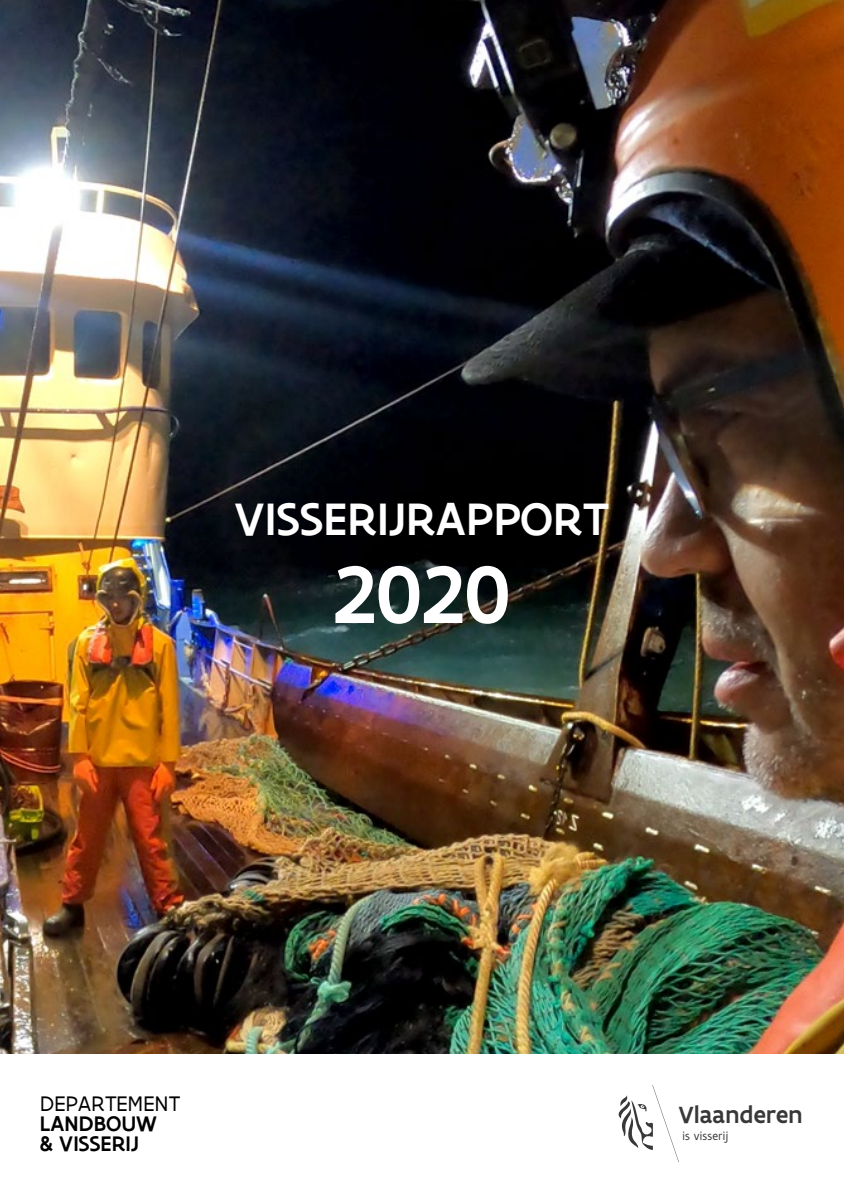
<style>
.page{position:relative;width:844px;height:1191px;background:#fff}
.page>*{position:absolute;margin:0;border:0;box-sizing:border-box;transform-origin:0 0}
.t1{font:500 87.5px "Flanders Art Sans";color:#fff}
.t2{font:500 49px "Flanders Art Sans";letter-spacing:.005em;color:#fff}
.t3{font:500 25.2px "Flanders Art Sans";color:#383839}
.t4{font:500 22.75px/20.1px "Flanders Art Sans";letter-spacing:.005em;color:#000}
.t5{font:22.75px "Flanders Art Sans";letter-spacing:.005em;color:#000}
.t6{font:12.08px "Flanders Art Sans";color:#383839}
</style>
<div class="page">
<img style="left:0;top:0;width:843px;height:1054px">
<svg style="left:618px;top:1085px;width:60px;height:75px"></svg>
<h2 class="t2" style="left:234px;top:489px;width:376px">VISSERIJRAPPORT</h2>
<h1 class="t1" style="left:333px;top:539px;width:178px">2020</h1>
<p class="t5" style="left:40px;top:1089px;width:142px">DEPARTEMENT</p>
<p class="t4" style="left:40px;top:1114px;width:119px">LANDBOUW &amp; VISSERIJ</p>
<p class="t3" style="left:678px;top:1098px;width:125px">Vlaanderen</p>
<p class="t6" style="left:682px;top:1128px;width:48px">is visserij</p>
</div>
